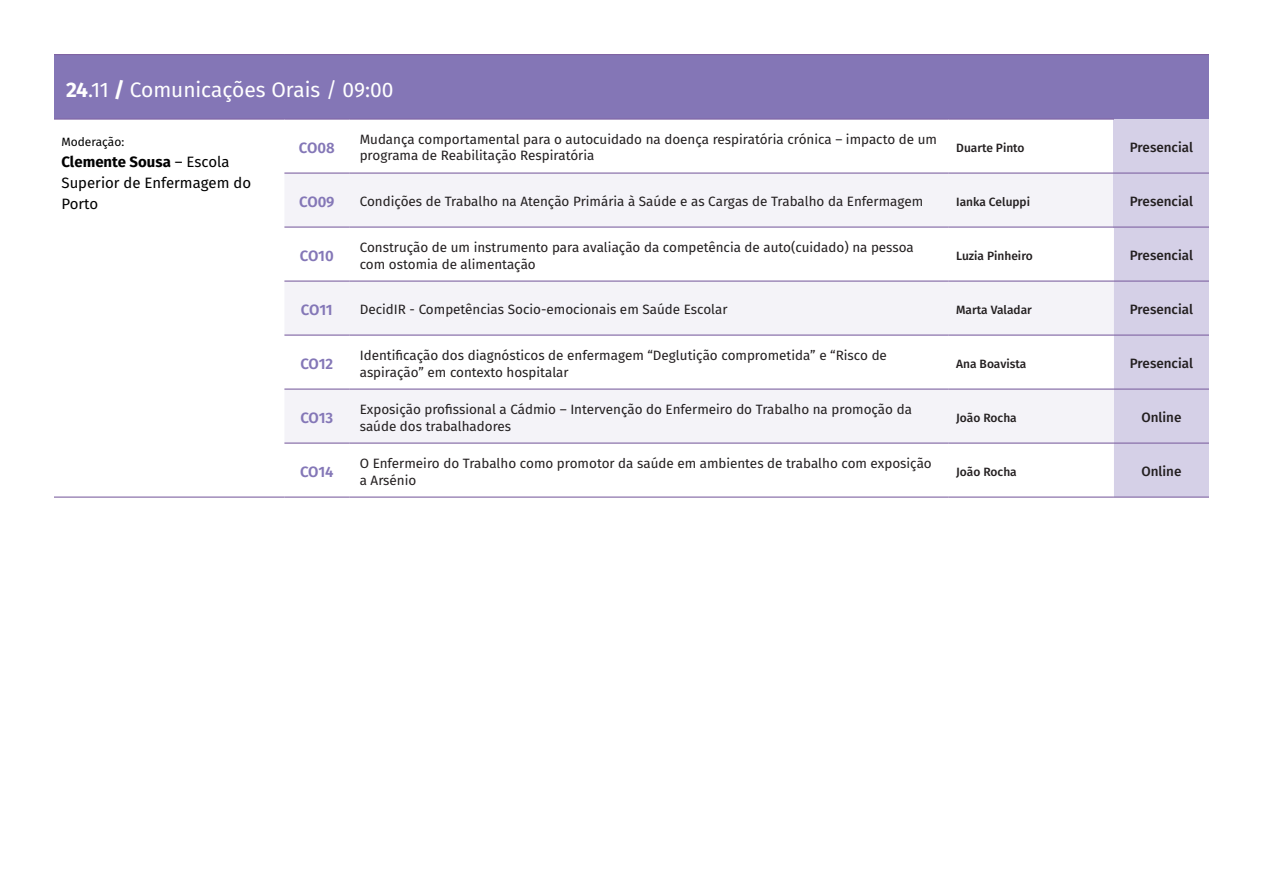
<style>
.page{position:relative;width:1263px;height:893px;background:#fff}
.page>*{position:absolute;margin:0;border:0;box-sizing:border-box;transform-origin:0 0}
.Areas{font:21px "Fira Sans";color:#fff}
.Areas-2{font:15px/21px "Fira Sans";color:#000}
.Horas{font:600 15px "Fira Sans";letter-spacing:-.015em;color:#8477b7}
.Titulos{font:13.5px/16.2px "Fira Sans";color:#231f20}
.Horas-2{font:500 13.5px "Fira Sans";color:#231f20}
.Autores{font:500 12px "Fira Sans";color:#231f20}
.Areas-3{font:12px "Fira Sans";color:#000}
.s1{font-weight:700}
</style>
<div class="page">
<div style="left:54px;top:55px;width:1155px;height:64px;background:#8476b6"></div>
<div style="left:1114px;top:119px;width:95px;height:54px;background:#d5d0e7"></div>
<div style="left:284px;top:174px;width:830px;height:53px;background:#f4f3f8"></div>
<div style="left:1114px;top:173px;width:95px;height:54px;background:#d5d0e7"></div>
<svg style="left:284px;top:228px;width:925px;height:269px"></svg>
<hr style="left:1114px;top:227px;width:95px;height:1px;background:#8065a3">
<hr style="left:1114px;top:281px;width:95px;height:1px;background:#8065a3">
<hr style="left:1114px;top:335px;width:95px;height:1px;background:#8065a3">
<hr style="left:1114px;top:389px;width:95px;height:1px;background:#8065a3">
<hr style="left:1114px;top:443px;width:95px;height:1px;background:#8065a3">
<hr style="left:1114px;top:497px;width:95px;height:1px;background:#8065a3">
<hr style="left:284px;top:281px;width:65px;height:1px;background:#8065a3">
<hr style="left:349px;top:281px;width:600px;height:1px;background:#8065a3">
<hr style="left:949px;top:281px;width:165px;height:1px;background:#8065a3">
<hr style="left:284px;top:335px;width:65px;height:1px;background:#8065a3">
<hr style="left:349px;top:335px;width:600px;height:1px;background:#8065a3">
<hr style="left:949px;top:335px;width:165px;height:1px;background:#8065a3">
<hr style="left:284px;top:389px;width:65px;height:1px;background:#8065a3">
<hr style="left:349px;top:389px;width:600px;height:1px;background:#8065a3">
<hr style="left:949px;top:389px;width:165px;height:1px;background:#8065a3">
<hr style="left:284px;top:443px;width:65px;height:1px;background:#8065a3">
<hr style="left:349px;top:443px;width:600px;height:1px;background:#8065a3">
<hr style="left:949px;top:443px;width:165px;height:1px;background:#8065a3">
<hr style="left:54px;top:54px;width:230px;height:1px;background:#8064a2">
<hr style="left:284px;top:54px;width:65px;height:1px;background:#8064a2">
<hr style="left:349px;top:54px;width:600px;height:1px;background:#8064a2">
<hr style="left:949px;top:54px;width:165px;height:1px;background:#8064a2">
<hr style="left:1114px;top:54px;width:95px;height:1px;background:#8064a2">
<hr style="left:54px;top:119px;width:230px;height:1px;background:#8065a4">
<hr style="left:284px;top:119px;width:65px;height:1px;background:#8065a4">
<hr style="left:349px;top:119px;width:600px;height:1px;background:#8065a4">
<hr style="left:949px;top:119px;width:165px;height:1px;background:#8065a4">
<hr style="left:54px;top:497px;width:230px;height:1px;background:#8065a3">
<hr style="left:284px;top:497px;width:65px;height:1px;background:#8065a3">
<hr style="left:349px;top:497px;width:600px;height:1px;background:#8065a3">
<hr style="left:949px;top:497px;width:165px;height:1px;background:#8065a3">
<hr style="left:1114px;top:173px;width:95px;height:1px;background:#8065a4">
<hr style="left:284px;top:173px;width:65px;height:1px;background:#8065a3">
<hr style="left:349px;top:173px;width:600px;height:1px;background:#8065a3">
<hr style="left:949px;top:173px;width:165px;height:1px;background:#8065a3">
<hr style="left:284px;top:227px;width:65px;height:1px;background:#8065a3">
<hr style="left:349px;top:227px;width:600px;height:1px;background:#8065a3">
<hr style="left:949px;top:227px;width:165px;height:1px;background:#8065a3">
<p class="Areas" style="left:66px;top:73px;width:329px"><span class="s1">24</span>.11 <span class="s1">/</span> Comunicações Orais / 09:00</p>
<p class="Areas-3" style="left:62px;top:133px;width:64px">Moderação:</p>
<p class="Areas-2" style="left:62px;top:151px;width:191px"><span class="s1">Clemente Sousa</span> – Escola<br>Superior de Enfermagem do<br>Porto</p>
<p class="Horas" style="left:299px;top:136px;width:37px">CO08</p>
<p class="Titulos" style="left:360px;top:131px;width:579px">Mudança comportamental para o autocuidado na doença respiratória crónica – impacto de um programa de Reabilitação Respiratória</p>
<p class="Autores" style="left:956px;top:138px;width:70px">Duarte Pinto</p>
<p class="Horas-2" style="left:1130px;top:137px;width:65px">Presencial</p>
<p class="Horas" style="left:299px;top:190px;width:37px">CO09</p>
<p class="Titulos" style="left:360px;top:193px;width:565px">Condições de Trabalho na Atenção Primária à Saúde e as Cargas de Trabalho da Enfermagem</p>
<p class="Autores" style="left:956px;top:192px;width:75px">Ianka Celuppi</p>
<p class="Horas-2" style="left:1130px;top:191px;width:65px">Presencial</p>
<p class="Horas" style="left:300px;top:244px;width:35px">CO10</p>
<p class="Titulos" style="left:360px;top:239px;width:556px">Construção de um instrumento para avaliação da competência de auto(cuidado) na pessoa com ostomia de alimentação</p>
<p class="Autores" style="left:956px;top:246px;width:78px">Luzia Pinheiro</p>
<p class="Horas-2" style="left:1130px;top:245px;width:65px">Presencial</p>
<p class="Horas" style="left:301px;top:298px;width:33px">CO11</p>
<p class="Titulos" style="left:360px;top:301px;width:369px">DecidIR - Competências Socio-emocionais em Saúde Escolar</p>
<p class="Autores" style="left:956px;top:300px;width:77px">Marta Valadar</p>
<p class="Horas-2" style="left:1130px;top:299px;width:65px">Presencial</p>
<p class="Horas" style="left:300px;top:352px;width:34px">CO12</p>
<p class="Titulos" style="left:360px;top:347px;width:529px">Identificação dos diagnósticos de enfermagem “Deglutição comprometida” e “Risco de aspiração” em contexto hospitalar</p>
<p class="Autores" style="left:956px;top:354px;width:72px">Ana Boavista</p>
<p class="Horas-2" style="left:1130px;top:353px;width:65px">Presencial</p>
<p class="Horas" style="left:300px;top:406px;width:34px">CO13</p>
<p class="Titulos" style="left:360px;top:401px;width:554px">Exposição profissional a Cádmio – Intervenção do Enfermeiro do Trabalho na promoção da saúde dos trabalhadores</p>
<p class="Autores" style="left:956px;top:408px;width:62px">João Rocha</p>
<p class="Horas-2" style="left:1141px;top:407px;width:42px">Online</p>
<p class="Horas" style="left:300px;top:460px;width:35px">CO14</p>
<p class="Titulos" style="left:360px;top:455px;width:574px">O Enfermeiro do Trabalho como promotor da saúde em ambientes de trabalho com exposição a Arsénio</p>
<p class="Autores" style="left:956px;top:462px;width:62px">João Rocha</p>
<p class="Horas-2" style="left:1141px;top:461px;width:42px">Online</p>
</div>
